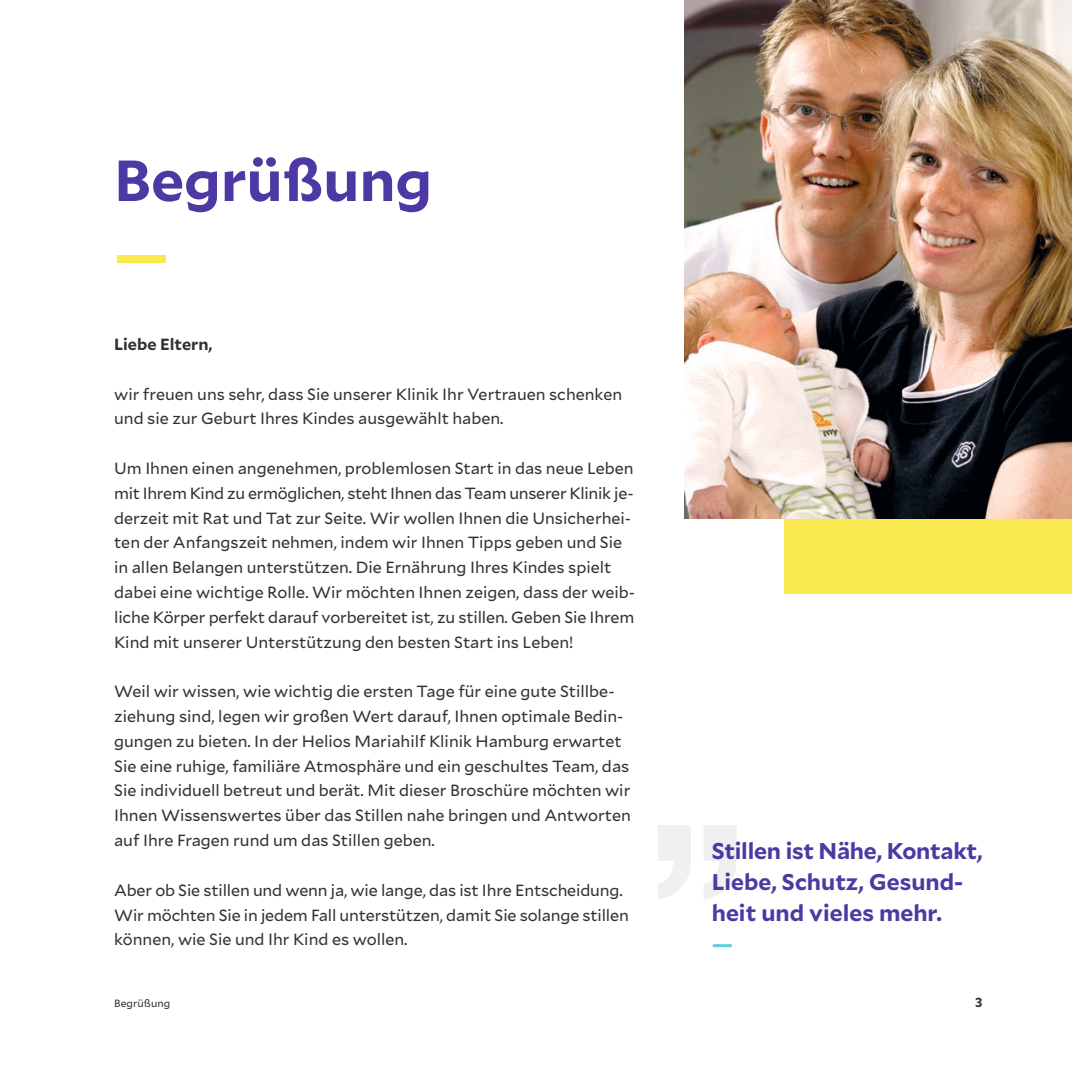
<style>
.page{position:relative;width:1072px;height:1072px;background:#fff}
.page>*{position:absolute;margin:0;border:0;box-sizing:border-box;transform-origin:0 0}
.t1{font:700 57.75px "Mallory";color:#4e38a3}
.t2{font:700 57.75px "Mallory";color:#fae851}
.t3{font:700 22.75px/31px "Mallory";color:#4e38a3}
.t4{font:700 22.75px "Mallory";color:#61ced5}
.t5{font:16.1px/24.8px "Mallory";color:#323232}
.t6{font:700 16.1px "Mallory";color:#323232}
.t7{font:700 13.12px "Mallory";color:#323232}
.t8{font:10.5px "Mallory";letter-spacing:.005em;color:#323232}
</style>
<div class="page">
<svg style="left:658px;top:825px;width:78px;height:74px"></svg>
<div style="left:784px;top:0;width:287px;height:593px;background:#fae851"></div>
<img style="left:685px;top:0;width:386px;height:518px">
<h1 class="t1" style="left:114px;top:137px;width:319px">Begrüßung</h1>
<h1 class="t2" style="left:114px;top:211px;width:56px">—</h1>
<p class="t6" style="left:114px;top:332px;width:100px">Liebe Eltern,</p>
<p class="t5" style="left:114px;top:380px;width:509px">wir freuen uns sehr, dass Sie unserer Klinik Ihr Vertrauen schenken und sie zur Geburt Ihres Kindes ausgewählt haben.</p>
<p class="t5" style="left:114px;top:455px;width:522px">Um Ihnen einen angenehmen, problemlosen Start in das neue Leben mit Ihrem Kind zu ermöglichen, steht Ihnen das Team unserer Klinik je&shy;derzeit mit Rat und Tat zur Seite. Wir wollen Ihnen die Unsicherhei&shy;ten der Anfangszeit nehmen, indem wir Ihnen Tipps geben und Sie in allen Belangen unterstützen. Die Ernährung Ihres Kindes spielt dabei eine wichtige Rolle. Wir möchten Ihnen zeigen, dass der weib&shy;liche Körper perfekt darauf vorbereitet ist, zu stillen. Geben Sie Ihrem Kind mit unserer Unterstützung den besten Start ins Leben!</p>
<p class="t5" style="left:114px;top:678px;width:518px">Weil wir wissen, wie wichtig die ersten Tage für eine gute Stillbe&shy;ziehung sind, legen wir großen Wert darauf, Ihnen optimale Bedin&shy;gungen zu bieten. In der Helios Mariahilf Klinik Hamburg erwartet Sie eine ruhige, familiäre Atmosphäre und ein geschultes Team, das Sie individuell betreut und berät. Mit dieser Broschüre möchten wir Ihnen Wissenswertes über das Stillen nahe bringen und Antworten auf Ihre Fragen rund um das Stillen geben.</p>
<p class="t5" style="left:114px;top:876px;width:516px">Aber ob Sie stillen und wenn ja, wie lange, das ist Ihre Entscheidung.<br>Wir möchten Sie in jedem Fall unterstützen, damit Sie solange stillen können, wie Sie und Ihr Kind es wollen.</p>
<h2 class="t3" style="left:712px;top:833px;width:272px">Stillen ist Nähe, Kontakt,<br>Liebe, Schutz, Gesund&shy;heit und vieles mehr.</h2>
<h2 class="t4" style="left:712px;top:926px;width:23px">—</h2>
<p class="t8" style="left:114px;top:996px;width:58px">Begrüßung</p>
<p class="t7" style="left:975px;top:992px;width:9px">3</p>
</div>
